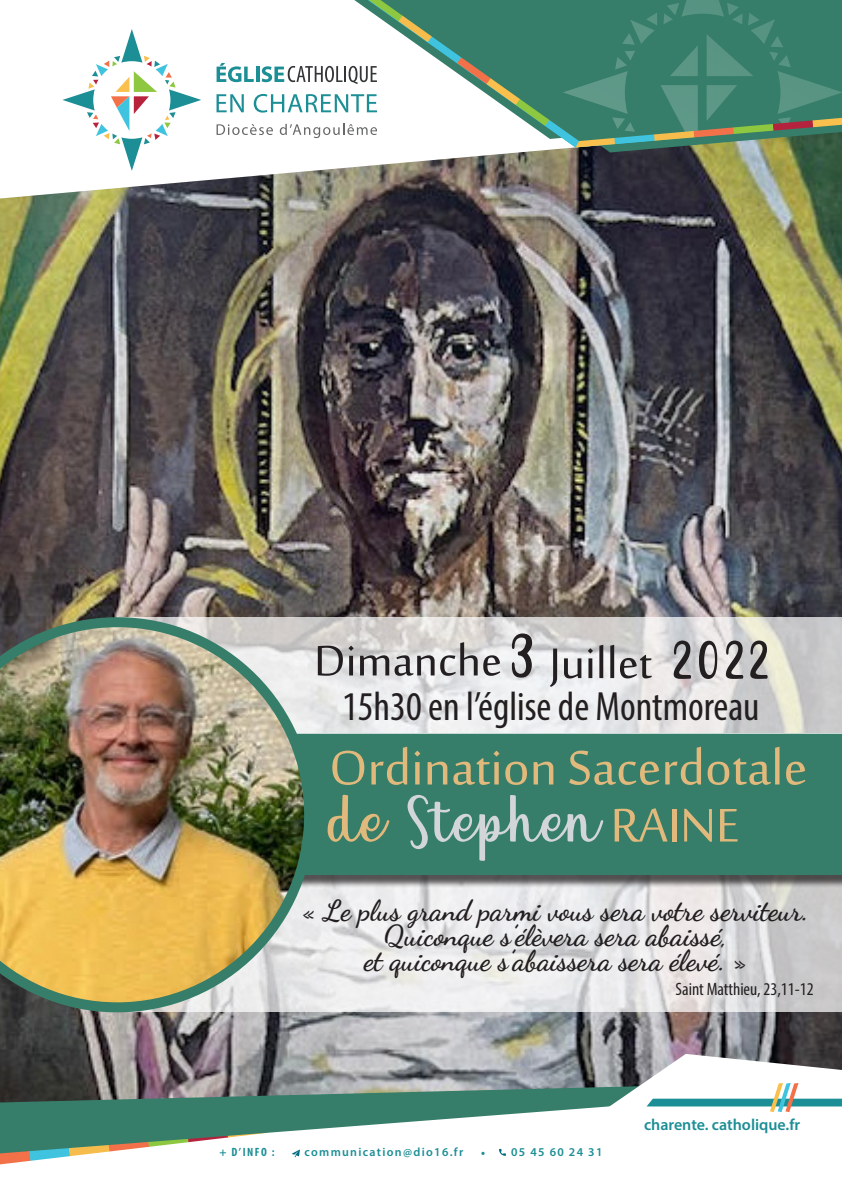
<style>
.page{position:relative;width:842px;height:1191px;background:#fff}
.page>*{position:absolute;margin:0;border:0;box-sizing:border-box;transform-origin:0 0}
.t1{font:67px "Sakkal Majalla";color:#e1b97c}
.t2{font:65px "Qeiza";color:#d3d6d8}
.t3{font:59px "Sakkal Majalla";color:#231f20}
.t4{font:condensed 41px "Myriad Pro";color:#231f20}
.t5{font:700 29px/25px "Dancing Script";color:#231f20;text-align:center}
.t6{font:condensed 18px "Myriad Pro";color:#231f20}
.t7{font:600 16px "Myriad Pro";color:#1c8e95}
.t8{font:600 12px "Myriad Pro";letter-spacing:.11em;color:#1c8e95}
.t9{font:700 condensed 12px "Myriad Pro";color:#1c8e95}
.s1{font-family:"Qeiza";font-size:68px}
.s2{font-family:"Qeiza"}
.s3{color:#e1b97c}
.s4{font-family:"Sakkal Majalla";color:#e1b97c}
.s5{font-family:"Minion Pro";font-weight:400}
</style>
<div class="page">
<img style="left:0;top:152px;width:842px;height:929px">
<svg style="left:0;top:66px;width:640px;height:132px"></svg>
<svg style="left:395px;top:147px;width:447px;height:5px"></svg>
<svg style="left:0;top:1153px;width:96px;height:11px"></svg>
<svg style="left:314px;top:888px;width:528px;height:124px;fill:#eae9ea"></svg>
<svg style="left:62px;top:29px;width:139px;height:142px"></svg>
<svg style="left:0;top:1081px;width:487px;height:72px;fill:#367e69"></svg>
<svg style="left:487px;top:1053px;width:355px;height:103px"></svg>
<svg style="left:646px;top:1083px;width:196px;height:29px"></svg>
<svg style="left:217px;top:0;width:625px;height:147px"></svg>
<div style="left:187px;top:735px;width:655px;height:153px;background:#231f20;opacity:.75"></div>
<div style="left:186px;top:733px;width:656px;height:142px;background:#367e69"></div>
<svg style="left:314px;top:617px;width:528px;height:116px"></svg>
<img style="left:0;top:617px;width:314px;height:395px">
<svg style="left:292px;top:1149px;width:8px;height:8px"></svg>
<svg style="left:499px;top:1148px;width:7px;height:7px"></svg>
<h3 class="t3" style="left:314px;top:628px;width:458px">Dimanche<span class="s1">3</span> Juillet <span class="s2">2022</span></h3>
<h3 class="t4" style="left:342px;top:681px;width:419px">15h30 en l’église de Montmoreau</h3>
<h1 class="t1" style="left:329px;top:731px;width:480px">Ordination Sacerdotale</h1>
<h2 class="t2" style="left:329px;top:783px;width:412px"><span class="s3">de</span> Stephen <span class="s4">RAINE</span></h2>
<p class="t5" style="left:302px;top:897px;width:508px">« Le plus grand parmi vous sera votre serviteur.<br>Quiconque s’élèvera sera abaissé,<br>et quiconque s’abaissera sera élevé. »</p>
<p class="t6" style="left:676px;top:977px;width:140px">Saint Matthieu, 23,11-12</p>
<p class="t9" style="left:220px;top:1144px;width:56px">+ D’INFO :</p>
<p class="t8" style="left:304px;top:1144px;width:160px">communication@dio16.fr</p>
<p class="t8" style="left:481px;top:1144px;width:123px"><span class="s5">•</span> 05 45 60 24 31</p>
<p class="t7" style="left:644px;top:1114px;width:158px">charente. catholique.fr</p>
</div>
